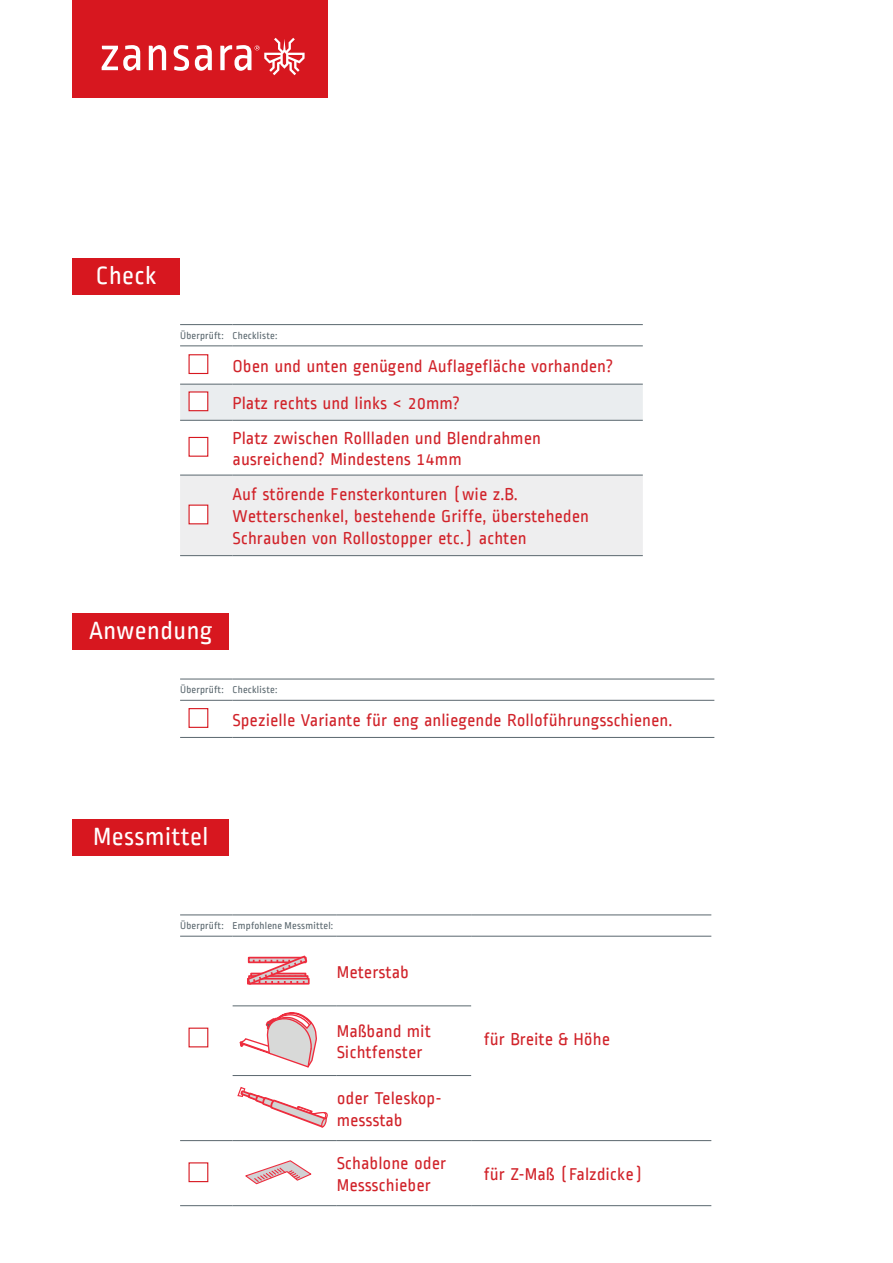
<style>
.page{position:relative;width:893px;height:1263px;background:#fff}
.page>*{position:absolute;margin:0;border:0;box-sizing:border-box;transform-origin:0 0}
.t1{font:26.25px "Ropa Soft PTT";letter-spacing:.02em;color:#fff}
.t2{font:18px/21.6px "Ropa Sans";color:#d1232a}
.t3{font:10.5px "Ropa Sans Pro";letter-spacing:.02em;color:#5a676e}
</style>
<div class="page">
<div style="left:72px;top:0;width:256px;height:98px;background:#d7171f"></div>
<svg style="left:149px;top:45px;width:17px;height:25px"></svg>
<svg style="left:195px;top:45px;width:17px;height:26px"></svg>
<svg style="left:102px;top:45px;width:38px;height:26px"></svg>
<svg style="left:174px;top:45px;width:15px;height:26px"></svg>
<svg style="left:220px;top:38px;width:85px;height:37px"></svg>
<div style="left:72px;top:258px;width:108px;height:37px;background:#d7171f"></div>
<div style="left:72px;top:820px;width:157px;height:36px;background:#d7171f"></div>
<hr style="left:180px;top:936px;width:53px;height:1px;background:#5a676e">
<hr style="left:233px;top:936px;width:104px;height:1px;background:#5a676e">
<hr style="left:337px;top:936px;width:134px;height:1px;background:#5a676e">
<hr style="left:471px;top:936px;width:240px;height:1px;background:#5a676e">
<hr style="left:233px;top:1005px;width:104px;height:1px;background:#5a676e">
<hr style="left:337px;top:1005px;width:134px;height:1px;background:#5a676e">
<hr style="left:233px;top:1075px;width:104px;height:1px;background:#5a676e">
<hr style="left:337px;top:1075px;width:134px;height:1px;background:#5a676e">
<hr style="left:180px;top:1140px;width:53px;height:1px;background:#5a676e">
<hr style="left:233px;top:1140px;width:104px;height:1px;background:#5a676e">
<hr style="left:337px;top:1140px;width:134px;height:1px;background:#5a676e">
<hr style="left:471px;top:1140px;width:240px;height:1px;background:#5a676e">
<hr style="left:180px;top:1205px;width:53px;height:1px;background:#5a676e">
<hr style="left:233px;top:1205px;width:104px;height:1px;background:#5a676e">
<hr style="left:337px;top:1205px;width:134px;height:1px;background:#5a676e">
<hr style="left:471px;top:1205px;width:240px;height:1px;background:#5a676e">
<hr style="left:180px;top:914px;width:53px;height:1px;background:#5a676e">
<hr style="left:233px;top:914px;width:104px;height:1px;background:#5a676e">
<hr style="left:337px;top:914px;width:134px;height:1px;background:#5a676e">
<hr style="left:471px;top:914px;width:240px;height:1px;background:#5a676e">
<svg style="left:247px;top:955px;width:62px;height:30px"></svg>
<svg style="left:239px;top:1012px;width:78px;height:56px"></svg>
<svg style="left:237px;top:1087px;width:91px;height:41px"></svg>
<div style="left:189px;top:1162px;width:19px;height:20px;background:#fff;border:1px solid #d7171f"></div>
<svg style="left:245px;top:1160px;width:67px;height:25px"></svg>
<div style="left:72px;top:613px;width:157px;height:37px;background:#d7171f"></div>
<div style="left:180px;top:385px;width:463px;height:35px;background:#eaedef"></div>
<div style="left:180px;top:476px;width:463px;height:79px;background:#eeeeef"></div>
<hr style="left:180px;top:345px;width:53px;height:1px;background:#5a676e">
<hr style="left:233px;top:345px;width:410px;height:1px;background:#5a676e">
<hr style="left:180px;top:384px;width:53px;height:1px;background:#5a676e">
<hr style="left:233px;top:384px;width:410px;height:1px;background:#5a676e">
<hr style="left:180px;top:420px;width:53px;height:1px;background:#5a676e">
<hr style="left:233px;top:420px;width:410px;height:1px;background:#5a676e">
<hr style="left:180px;top:475px;width:53px;height:1px;background:#5a676e">
<hr style="left:233px;top:475px;width:410px;height:1px;background:#5a676e">
<hr style="left:180px;top:555px;width:53px;height:1px;background:#5a676e">
<hr style="left:233px;top:555px;width:410px;height:1px;background:#5a676e">
<hr style="left:180px;top:324px;width:53px;height:1px;background:#5a676e">
<hr style="left:233px;top:324px;width:410px;height:1px;background:#5a676e">
<div style="left:189px;top:354px;width:19px;height:20px;background:#fff;border:1px solid #d7171f"></div>
<div style="left:189px;top:391px;width:19px;height:20px;background:#fff;border:1px solid #d7171f"></div>
<div style="left:189px;top:437px;width:19px;height:20px;background:#fff;border:1px solid #d7171f"></div>
<div style="left:189px;top:505px;width:19px;height:19px;background:#fff;border:1px solid #d7171f"></div>
<hr style="left:180px;top:700px;width:53px;height:1px;background:#5a676e">
<hr style="left:233px;top:700px;width:481px;height:1px;background:#5a676e">
<hr style="left:180px;top:737px;width:53px;height:1px;background:#5a676e">
<hr style="left:233px;top:737px;width:481px;height:1px;background:#5a676e">
<hr style="left:180px;top:679px;width:53px;height:1px;background:#5a676e">
<hr style="left:233px;top:679px;width:481px;height:1px;background:#5a676e">
<div style="left:189px;top:708px;width:19px;height:20px;background:#fff;border:1px solid #d7171f"></div>
<h1 class="t1" style="left:96px;top:261px;width:62px">Check</h1>
<p class="t3" style="left:180px;top:329px;width:99px">Überprüft: Checkliste:</p>
<p class="t2" style="left:233px;top:348px;width:382px;line-height:37.2px">Oben und unten genügend Auflagefläche vorhanden?<br>Platz rechts und links &lt; 20mm?</p>
<p class="t2" style="left:233px;top:427px;width:310px">Platz zwischen Rollladen und Blendrahmen ausreichend? Mindestens 14mm</p>
<p class="t2" style="left:233px;top:484px;width:358px">Auf störende Fensterkonturen (wie z.B.<br>Wetterschenkel, bestehende Griffe, übersteheden<br>Schrauben von Rollostopper etc.) achten</p>
<h1 class="t1" style="left:89px;top:616px;width:125px">Anwendung</h1>
<p class="t3" style="left:180px;top:684px;width:99px">Überprüft: Checkliste:</p>
<p class="t2" style="left:233px;top:709px;width:441px">Spezielle Variante für eng anliegende Rolloführungsschienen.</p>
<h1 class="t1" style="left:93px;top:822px;width:117px">Messmittel</h1>
<p class="t3" style="left:180px;top:920px;width:155px">Überprüft: Empfohlene Messmittel:</p>
<p class="t2" style="left:337px;top:961px;width:74px">Meterstab</p>
<p class="t2" style="left:337px;top:1020px;width:96px">Maßband mit<br>Sichtfenster</p>
<p class="t2" style="left:337px;top:1088px;width:106px">oder Teleskop&shy;messstab</p>
<p class="t2" style="left:337px;top:1153px;width:111px">Schablone oder<br>Messschieber</p>
<p class="t2" style="left:484px;top:1163px;width:161px">für Z-Maß (Falzdicke)</p>
<p class="t2" style="left:484px;top:1029px;width:128px">für Breite &amp; Höhe</p>
</div>
